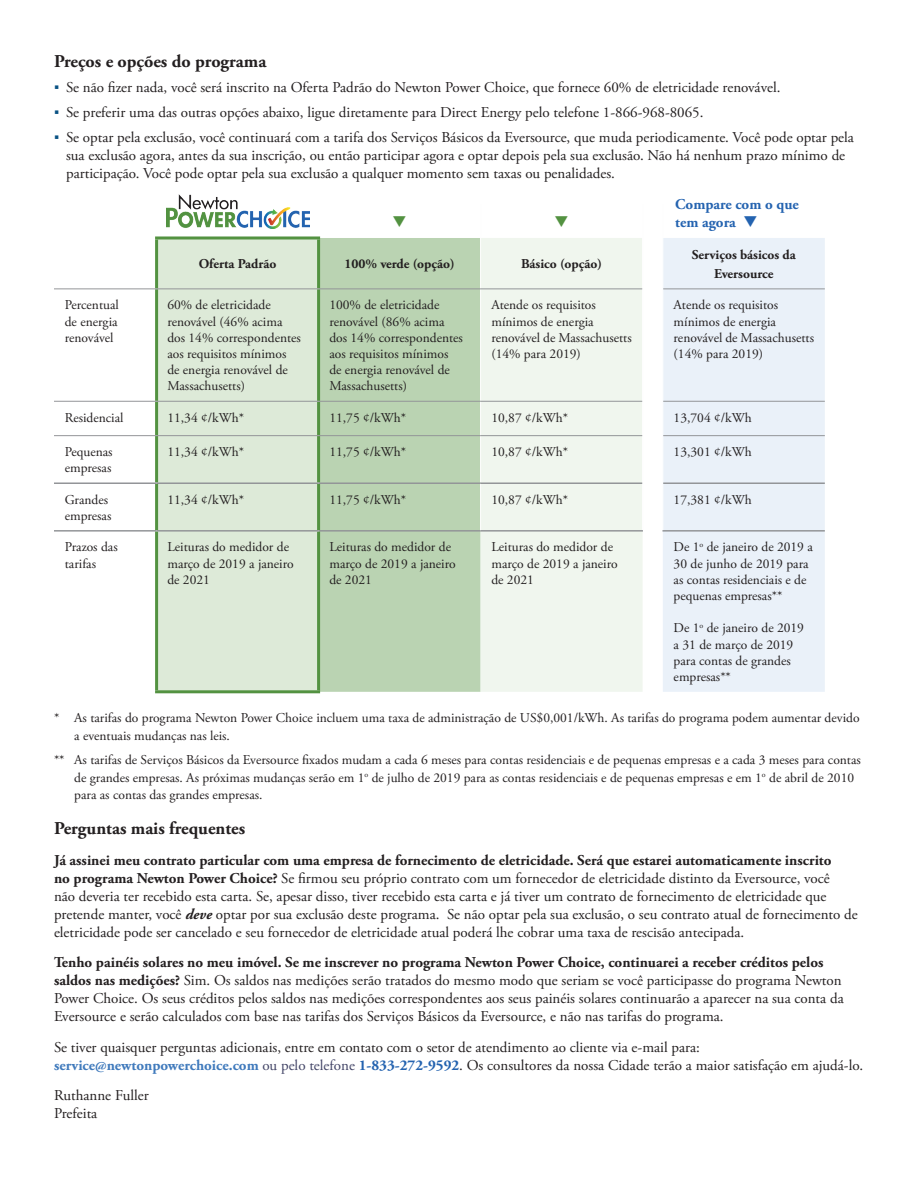
<style>
.page{position:relative;width:918px;height:1188px;background:#fff}
.page>*{position:absolute;margin:0;border:0;box-sizing:border-box;transform-origin:0 0}
.t1{font:700 18px "Adobe Garamond Pro";color:#231f20}
.t2{font:15px/18px "Adobe Garamond Pro";color:#231f20}
.t3{font:700 15px/18px "Adobe Garamond Pro";color:#2463b0}
.t4{font:13.5px/16.2px "Adobe Garamond Pro";color:#231f20}
.t5{font:700 13.5px/19.5px "Adobe Garamond Pro";color:#231f20;text-align:center}
.s1{font-family:"Calibri";color:#0a5283}
.s2{font-weight:700}
.s3{font-weight:700;font-style:italic}
.s4{font-weight:700;color:#407abc}
.s5{color:#424466}
.s6{font-weight:700;color:#2463b0}
</style>
<div class="page">
<div style="left:158px;top:239px;width:159px;height:451px;background:#ddead8"></div>
<div style="left:320px;top:238px;width:161px;height:454px;background:#bad3b2"></div>
<div style="left:481px;top:238px;width:162px;height:454px;background:#f0f6ee"></div>
<div style="left:663px;top:238px;width:162px;height:454px;background:#eaf1f9"></div>
<hr style="left:54px;top:530px;width:103px;height:2px;background:#939598">
<hr style="left:319px;top:530px;width:162px;height:2px;background:#939598">
<hr style="left:481px;top:530px;width:162px;height:2px;background:#939598">
<hr style="left:662px;top:530px;width:163px;height:2px;background:#939598">
<hr style="left:642px;top:238px;width:1px;height:51px;background:#fefefe">
<hr style="left:642px;top:289px;width:1px;height:112px;background:#fefefe">
<hr style="left:642px;top:401px;width:1px;height:35px;background:#fefefe">
<hr style="left:642px;top:436px;width:1px;height:47px;background:#fefefe">
<hr style="left:642px;top:483px;width:1px;height:47px;background:#fefefe">
<hr style="left:155px;top:236px;width:165px;height:3px;background:#539241">
<hr style="left:155px;top:239px;width:3px;height:50px;background:#539241">
<hr style="left:155px;top:289px;width:3px;height:112px;background:#539241">
<hr style="left:317px;top:289px;width:3px;height:112px;background:#539241">
<hr style="left:155px;top:402px;width:3px;height:33px;background:#539241">
<hr style="left:317px;top:402px;width:3px;height:33px;background:#539241">
<hr style="left:155px;top:436px;width:3px;height:46px;background:#539241">
<hr style="left:317px;top:436px;width:3px;height:46px;background:#539241">
<hr style="left:155px;top:484px;width:3px;height:46px;background:#539241">
<hr style="left:317px;top:484px;width:3px;height:46px;background:#539241">
<hr style="left:155px;top:532px;width:3px;height:158px;background:#539241">
<hr style="left:317px;top:532px;width:3px;height:158px;background:#539241">
<hr style="left:155px;top:690px;width:165px;height:3px;background:#539241">
<hr style="left:317px;top:239px;width:3px;height:50px;background:#539241">
<hr style="left:157px;top:289px;width:162px;height:1px;background:#939598">
<hr style="left:157px;top:401px;width:162px;height:1px;background:#939598">
<hr style="left:157px;top:435px;width:162px;height:1px;background:#939598">
<hr style="left:157px;top:482px;width:162px;height:2px;background:#939598">
<hr style="left:157px;top:530px;width:162px;height:2px;background:#939598">
<hr style="left:480px;top:238px;width:1px;height:51px;background:#fefefe">
<hr style="left:480px;top:289px;width:1px;height:112px;background:#fefefe">
<hr style="left:480px;top:402px;width:1px;height:33px;background:#fefefe">
<hr style="left:480px;top:436px;width:1px;height:46px;background:#fefefe">
<hr style="left:480px;top:484px;width:1px;height:46px;background:#fefefe">
<hr style="left:54px;top:289px;width:103px;height:1px;background:#939598">
<hr style="left:319px;top:289px;width:162px;height:1px;background:#939598">
<hr style="left:481px;top:289px;width:161px;height:1px;background:#939598">
<hr style="left:663px;top:289px;width:162px;height:1px;background:#939598">
<hr style="left:54px;top:401px;width:103px;height:1px;background:#939598">
<hr style="left:319px;top:401px;width:162px;height:1px;background:#939598">
<hr style="left:481px;top:401px;width:161px;height:1px;background:#939598">
<hr style="left:663px;top:401px;width:162px;height:1px;background:#939598">
<hr style="left:54px;top:435px;width:103px;height:1px;background:#939598">
<hr style="left:319px;top:435px;width:162px;height:1px;background:#939598">
<hr style="left:481px;top:435px;width:161px;height:1px;background:#939598">
<hr style="left:663px;top:435px;width:162px;height:1px;background:#939598">
<hr style="left:54px;top:482px;width:103px;height:2px;background:#939598">
<hr style="left:319px;top:482px;width:162px;height:2px;background:#939598">
<hr style="left:481px;top:482px;width:161px;height:2px;background:#939598">
<hr style="left:663px;top:482px;width:162px;height:2px;background:#939598">
<img style="left:167px;top:195px;width:142px;height:33px">
<p class="t1" style="left:54px;top:51px;width:214px">Preços e opções do programa</p>
<p class="t2" style="left:54px;top:79px;width:728px"><span class="s1">▪</span> Se não fizer nada, você será inscrito na Oferta Padrão do Newton Power Choice, que fornece 60% de eletricidade renovável.</p>
<p class="t2" style="left:54px;top:104px;width:651px"><span class="s1">▪</span> Se preferir uma das outras opções abaixo, ligue diretamente para Direct Energy pelo telefone 1-866-968-8065.</p>
<p class="t2" style="left:66px;top:129px;width:789px;text-indent:-12px"><span class="s1">▪</span> Se optar pela exclusão, você continuará com a tarifa dos Serviços Básicos da Eversource, que muda periodicamente. Você pode optar pela sua exclusão agora, antes da sua inscrição, ou então participar agora e optar depois pela sua exclusão. Não há nenhum prazo mínimo de participação. Você pode optar pela sua exclusão a qualquer momento sem taxas ou penalidades.</p>
<p class="t3" style="left:675px;top:196px;width:125px">Compare com o que tem agora ❑</p>
<p class="t5" style="left:199px;top:255px;width:79px">Oferta Padrão</p>
<p class="t5" style="left:344px;top:255px;width:112px">100% verde (opção)</p>
<p class="t5" style="left:521px;top:255px;width:83px">Básico (opção)</p>
<p class="t5" style="left:692px;top:245px;width:106px">Serviços básicos da<br>Eversource</p>
<p class="t4" style="left:65px;top:298px;width:56px;text-align:justify">Percentual de energia renovável</p>
<p class="t4" style="left:167px;top:298px;width:135px">60% de eletricidade renovável (46% acima dos 14% correspondentes aos requisitos mínimos de energia renovável de<br>Massachusetts)</p>
<p class="t4" style="left:329px;top:298px;width:135px">100% de eletricidade renovável (86% acima dos 14% correspondentes aos requisitos mínimos de energia renovável de<br>Massachusetts)</p>
<p class="t4" style="left:491px;top:298px;width:142px">Atende os requisitos mínimos de energia renovável de Massachusetts (14% para 2019)</p>
<p class="t4" style="left:674px;top:298px;width:142px">Atende os requisitos mínimos de energia renovável de Massachusetts (14% para 2019)</p>
<p class="t4" style="left:65px;top:410px;width:60px">Residencial</p>
<p class="t4" style="left:167px;top:410px;width:78px">11,34 ¢/kWh*</p>
<p class="t4" style="left:329px;top:410px;width:78px">11,75 ¢/kWh*</p>
<p class="t4" style="left:491px;top:410px;width:78px">10,87 ¢/kWh*</p>
<p class="t4" style="left:674px;top:410px;width:80px">13,704 ¢/kWh</p>
<p class="t4" style="left:65px;top:444px;width:49px">Pequenas empresas</p>
<p class="t4" style="left:167px;top:444px;width:78px">11,34 ¢/kWh*</p>
<p class="t4" style="left:329px;top:444px;width:78px">11,75 ¢/kWh*</p>
<p class="t4" style="left:491px;top:444px;width:78px">10,87 ¢/kWh*</p>
<p class="t4" style="left:674px;top:444px;width:80px">13,301 ¢/kWh</p>
<p class="t4" style="left:65px;top:492px;width:48px">Grandes empresas</p>
<p class="t4" style="left:167px;top:492px;width:78px">11,34 ¢/kWh*</p>
<p class="t4" style="left:329px;top:492px;width:78px">11,75 ¢/kWh*</p>
<p class="t4" style="left:491px;top:492px;width:78px">10,87 ¢/kWh*</p>
<p class="t4" style="left:674px;top:492px;width:80px">17,381 ¢/kWh</p>
<p class="t4" style="left:65px;top:540px;width:54px">Prazos das tarifas</p>
<p class="t4" style="left:167px;top:540px;width:128px">Leituras do medidor de março de 2019 a janeiro de 2021</p>
<p class="t4" style="left:329px;top:540px;width:128px">Leituras do medidor de março de 2019 a janeiro de 2021</p>
<p class="t4" style="left:491px;top:540px;width:128px">Leituras do medidor de março de 2019 a janeiro de 2021</p>
<p class="t4" style="left:674px;top:540px;width:141px">De 1<sup>o</sup> de janeiro de 2019 a<br>30 de junho de 2019 para as contas residenciais e de pequenas empresas**</p>
<p class="t4" style="left:674px;top:621px;width:132px">De 1<sup>o</sup> de janeiro de 2019 a 31 de março de 2019 para contas de grandes empresas**</p>
<p class="t4" style="left:74px;top:709px;width:787px;line-height:17.7px;text-indent:-20px">* As tarifas do programa Newton Power Choice incluem uma taxa de administração de US$0,001/kWh. As tarifas do programa podem aumentar devido a eventuais mudanças nas leis.</p>
<p class="t4" style="left:74px;top:751px;width:788px;line-height:17.5px;text-indent:-20px">** As tarifas de Serviços Básicos da Eversource fixados mudam a cada 6 meses para contas residenciais e de pequenas empresas e a cada 3 meses para contas de grandes empresas. As próximas mudanças serão em 1<sup>o</sup> de julho de 2019 para as contas residenciais e de pequenas empresas e em 1<sup>o</sup> de abril de 2010 para as contas das grandes empresas.</p>
<p class="t1" style="left:54px;top:818px;width:193px">Perguntas mais frequentes</p>
<p class="t2" style="left:54px;top:852px;width:805px"><span class="s2">Já assinei meu contrato particular com uma empresa de fornecimento de eletricidade. Será que estarei automaticamente inscrito<br>no programa Newton Power Choice?</span> Se firmou seu próprio contrato com um fornecedor de eletricidade distinto da Eversource, você<br>não deveria ter recebido esta carta. Se, apesar disso, tiver recebido esta carta e já tiver um contrato de fornecimento de eletricidade que pretende manter, você <span class="s3">deve</span> optar por sua exclusão deste programa. Se não optar pela sua exclusão, o seu contrato atual de fornecimento de eletricidade pode ser cancelado e seu fornecedor de eletricidade atual poderá lhe cobrar uma taxa de rescisão antecipada.</p>
<p class="t2" style="left:54px;top:954px;width:791px"><span class="s2">Tenho painéis solares no meu imóvel. Se me inscrever no programa Newton Power Choice, continuarei a receber créditos pelos saldos nas medições?</span> Sim. Os saldos nas medições serão tratados do mesmo modo que seriam se você participasse do programa Newton Power Choice. Os seus créditos pelos saldos nas medições correspondentes aos seus painéis solares continuarão a aparecer na sua conta da Eversource e serão calculados com base nas tarifas dos Serviços Básicos da Eversource, e não nas tarifas do programa.</p>
<p class="t2" style="left:54px;top:1038px;width:811px">Se tiver quaisquer perguntas adicionais, entre em contato com o setor de atendimento ao cliente via e-mail para: <span class="s4">service@newtonpowerchoice.com</span> <span class="s5">ou pelo telefone</span> <span class="s6">1-833-272-9592</span>. Os consultores da nossa Cidade terão a maior satisfação em ajudá-lo.</p>
<p class="t2" style="left:54px;top:1087px;width:96px">Ruthanne Fuller<br>Prefeita</p>
</div>
